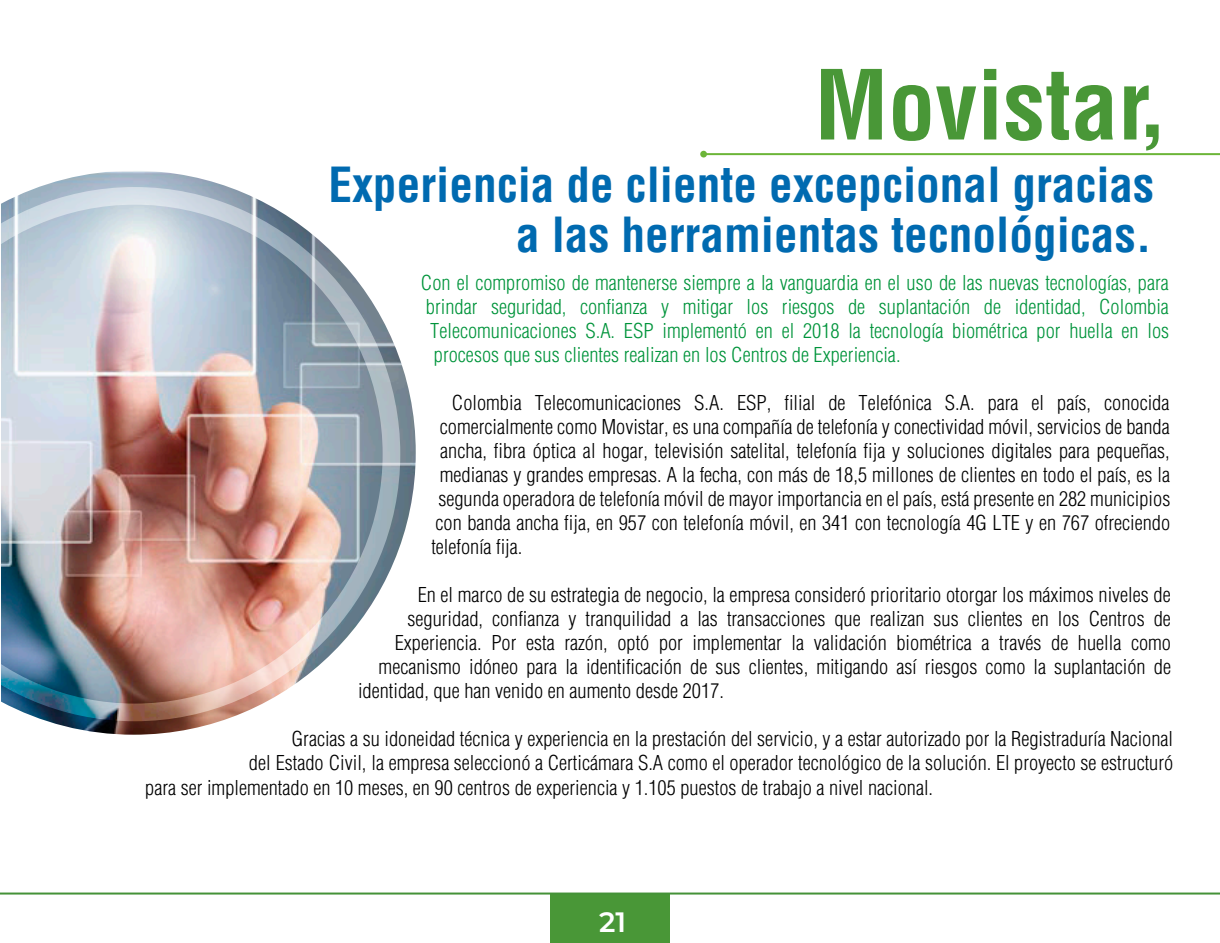
<style>
.page{position:relative;width:1220px;height:943px;background:#fff}
.page>*{position:absolute;margin:0;border:0;box-sizing:border-box;transform-origin:0 0}
.t1{font:700 condensed 94px "Helvetica LT Std";color:#499737}
.t2{font:700 condensed 47.2px/50.6px "Helvetica LT Std";color:#006ab0;text-align:right}
.t3{font:600 28px "Montserrat";color:#fff}
.t4{font:300 condensed 20px "Helvetica LT Std";color:#000101}
.t5{font:300 condensed 20px "Helvetica LT Std";color:#00943b}
</style>
<div class="page">
<div style="left:550px;top:893px;width:120px;height:49px;background:#499737"></div>
<hr style="left:706px;top:153px;width:513px;height:2px;background:#6cb538">
<div style="left:700px;top:151px;width:7px;height:6px;background:#6cb538;border-radius:50%"></div>
<img style="left:39px;top:171px;width:377px;height:563px">
<img style="left:1px;top:187px;width:399px;height:534px">
<hr style="left:0;top:892px;width:1219px;height:2px;background:#459238">
<h1 class="t1" style="left:814px;top:46px;width:355px">Movistar,</h1>
<h2 class="t2" style="left:328px;top:159px;width:827px">Experiencia de cliente excepcional gracias a las herramientas tecnológicas.</h2>
<p class="t5" style="left:421px;top:270px;width:749px">Con el compromiso de mantenerse siempre a la vanguardia en el uso de las nuevas tecnologías, para</p>
<p class="t5" style="left:426px;top:294px;width:744px">brindar seguridad, confianza y mitigar los riesgos de suplantación de identidad, Colombia</p>
<p class="t5" style="left:430px;top:318px;width:740px">Telecomunicaciones S.A. ESP implementó en el 2018 la tecnología biométrica por huella en los</p>
<p class="t5" style="left:434px;top:342px;width:468px">procesos que sus clientes realizan en los Centros de Experiencia.</p>
<p class="t4" style="left:452px;top:390px;width:719px">Colombia Telecomunicaciones S.A. ESP, filial de Telefónica S.A. para el país, conocida</p>
<p class="t4" style="left:440px;top:414px;width:731px">comercialmente como Movistar, es una compañía de telefonía y conectividad móvil, servicios de banda</p>
<p class="t4" style="left:440px;top:438px;width:731px">ancha, fibra óptica al hogar, televisión satelital, telefonía fija y soluciones digitales para pequeñas,</p>
<p class="t4" style="left:440px;top:462px;width:731px">medianas y grandes empresas. A la fecha, con más de 18,5 millones de clientes en todo el país, es la</p>
<p class="t4" style="left:438px;top:486px;width:733px">segunda operadora de telefonía móvil de mayor importancia en el país, está presente en 282 municipios</p>
<p class="t4" style="left:435px;top:510px;width:736px">con banda ancha fija, en 957 con telefonía móvil, en 341 con tecnología 4G LTE y en 767 ofreciendo</p>
<p class="t4" style="left:431px;top:534px;width:92px">telefonía fija.</p>
<p class="t4" style="left:417px;top:582px;width:754px">En el marco de su estrategia de negocio, la empresa consideró prioritario otorgar los máximos niveles de</p>
<p class="t4" style="left:407px;top:606px;width:764px">seguridad, confianza y tranquilidad a las transacciones que realizan sus clientes en los Centros de</p>
<p class="t4" style="left:395px;top:630px;width:777px">Experiencia. Por esta razón, optó por implementar la validación biométrica a través de huella como</p>
<p class="t4" style="left:378px;top:654px;width:794px">mecanismo idóneo para la identificación de sus clientes, mitigando así riesgos como la suplantación de</p>
<p class="t4" style="left:358px;top:678px;width:367px">identidad, que han venido en aumento desde 2017.</p>
<p class="t4" style="left:292px;top:726px;width:882px">Gracias a su idoneidad técnica y experiencia en la prestación del servicio, y a estar autorizado por la Registraduría Nacional</p>
<p class="t4" style="left:249px;top:750px;width:925px">del Estado Civil, la empresa seleccionó a Certicámara S.A como el operador tecnológico de la solución. El proyecto se estructuró</p>
<p class="t4" style="left:145px;top:774px;width:789px">para ser implementado en 10 meses, en 90 centros de experiencia y 1.105 puestos de trabajo a nivel nacional.</p>
<h3 class="t3" style="left:599px;top:902px;width:29px">21</h3>
</div>
